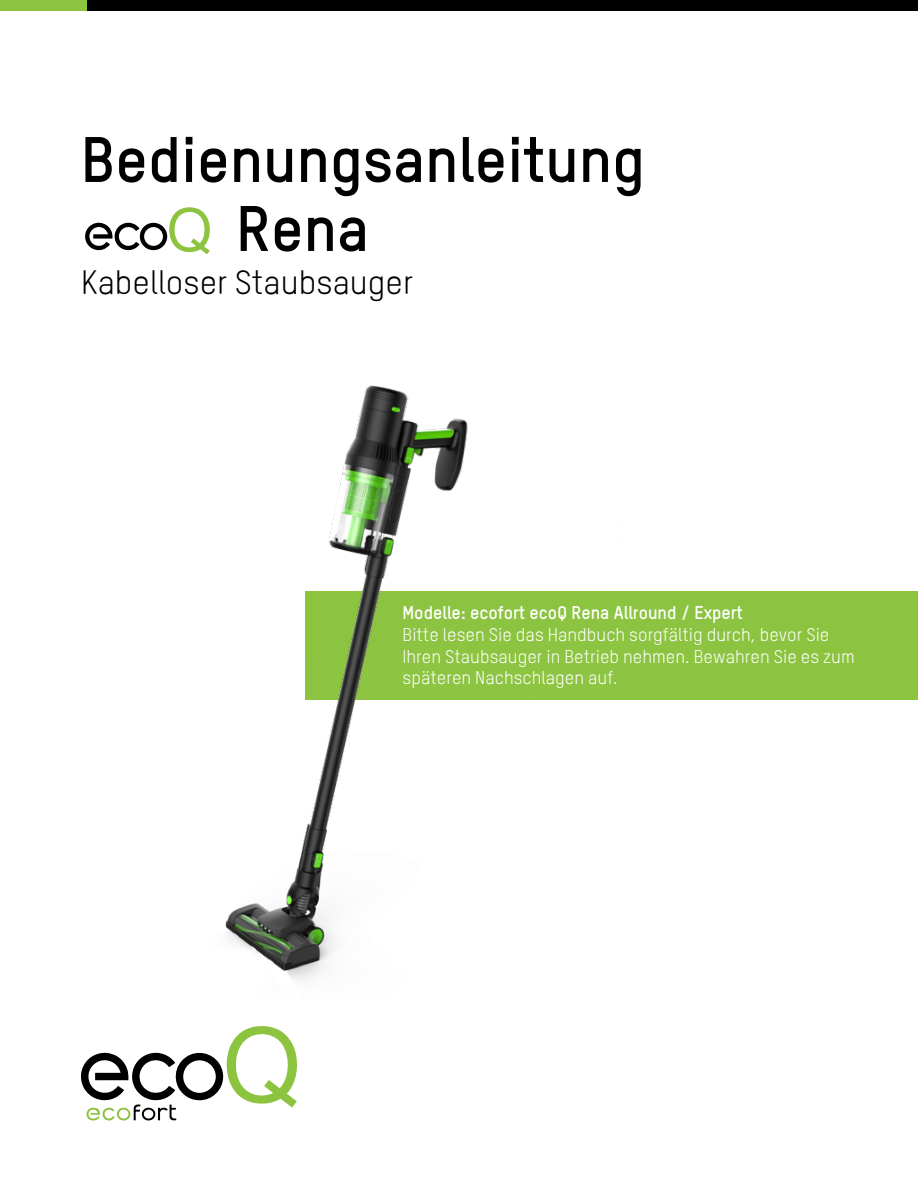
<style>
.page{position:relative;width:918px;height:1188px;background:#fff}
.page>*{position:absolute;margin:0;border:0;box-sizing:border-box;transform-origin:0 0}
.t1{font:700 63px/69px "TSTAR";color:#000}
.t2{font:33px "TSTAR";color:#000}
.t3{font:18px/21.6px "TSTAR";color:#fff}
.t4{font:700 18px "TSTAR";color:#fff}
</style>
<div class="page">
<div style="left:0;top:0;width:89px;height:11px;background:#8cc440"></div>
<div style="left:87px;top:0;width:831px;height:11px;background:#000"></div>
<svg style="left:81px;top:1026px;width:216px;height:95px"></svg>
<svg style="left:85px;top:207px;width:125px;height:47px"></svg>
<div style="left:306px;top:591px;width:612px;height:109px;background:#8cc440"></div>
<img style="left:225px;top:385px;width:243px;height:595px">
<h1 class="t1" style="left:236px;top:124px;width:410px;text-indent:-155px">Bedienungsanleitung<br>Rena</h1>
<h2 class="t2" style="left:81px;top:262px;width:334px">Kabelloser Staubsauger</h2>
<p class="t4" style="left:403px;top:602px;width:342px">Modelle: ecofort ecoQ Rena Allround / Expert</p>
<p class="t3" style="left:403px;top:624px;width:454px">Bitte lesen Sie das Handbuch sorgfältig durch, bevor Sie<br>Ihren Staubsauger in Betrieb nehmen. Bewahren Sie es zum späteren Nachschlagen auf.</p>
</div>
